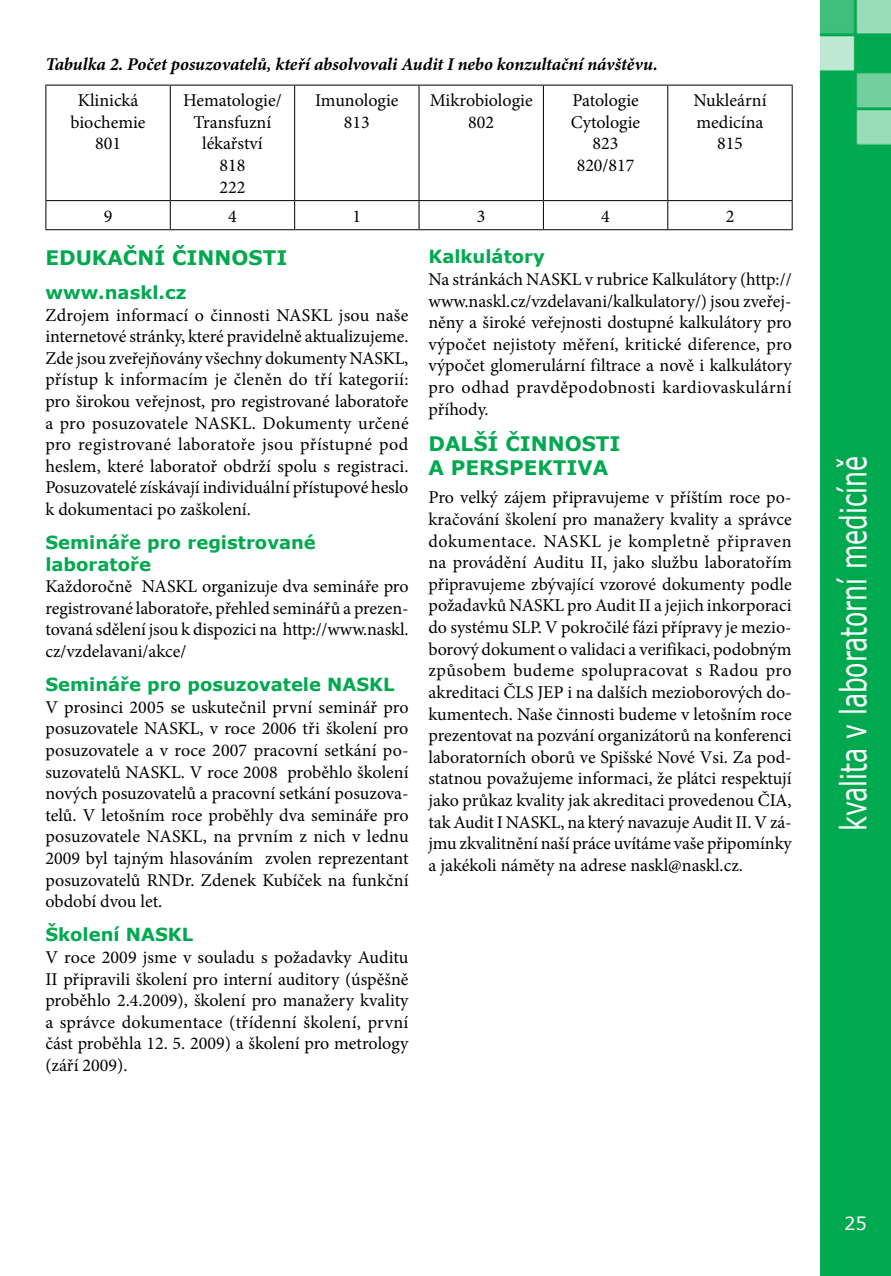
<style>
.page{position:relative;width:891px;height:1276px;background:#fff}
.page>*{position:absolute;margin:0;border:0;box-sizing:border-box;transform-origin:0 0}
.t1{font:36px "Verdana";color:#fff;scale:.7 1}
.t2{font:700 20px "Verdana";color:#00a94f}
.t3{font:18px/21.6px "Minion Pro";color:#000;text-align:center}
.t4{font:700 18px/21.6px "Verdana";color:#00a94f}
.t5{font:italic 700 18px "Minion Pro";letter-spacing:-.005em;color:#000}
.t6{font:18px "Verdana";color:#fff}
</style>
<div class="page">
<div style="left:820px;top:0;width:70px;height:1276px;background:#00a94f"></div>
<hr style="left:45px;top:85px;width:125px;height:1px;background:#000">
<hr style="left:45px;top:86px;width:1px;height:114px;background:#000">
<hr style="left:170px;top:85px;width:124px;height:1px;background:#000">
<hr style="left:170px;top:86px;width:1px;height:114px;background:#000">
<hr style="left:294px;top:85px;width:125px;height:1px;background:#000">
<hr style="left:294px;top:86px;width:1px;height:114px;background:#000">
<hr style="left:419px;top:85px;width:124px;height:1px;background:#000">
<hr style="left:418px;top:86px;width:1px;height:114px;background:#000">
<hr style="left:543px;top:85px;width:124px;height:1px;background:#000">
<hr style="left:542px;top:86px;width:1px;height:114px;background:#000">
<hr style="left:667px;top:85px;width:125px;height:1px;background:#000">
<hr style="left:667px;top:86px;width:1px;height:114px;background:#000">
<hr style="left:791px;top:86px;width:1px;height:114px;background:#000">
<hr style="left:45px;top:200px;width:125px;height:1px;background:#000">
<svg style="left:45px;top:201px;width:1px;height:28px"></svg>
<hr style="left:170px;top:200px;width:124px;height:1px;background:#000">
<svg style="left:170px;top:201px;width:1px;height:28px"></svg>
<hr style="left:294px;top:200px;width:125px;height:1px;background:#000">
<svg style="left:294px;top:201px;width:1px;height:28px"></svg>
<hr style="left:419px;top:200px;width:124px;height:1px;background:#000">
<svg style="left:418px;top:201px;width:1px;height:28px"></svg>
<hr style="left:543px;top:200px;width:124px;height:1px;background:#000">
<svg style="left:542px;top:201px;width:1px;height:28px"></svg>
<hr style="left:667px;top:200px;width:125px;height:1px;background:#000">
<svg style="left:667px;top:201px;width:1px;height:28px"></svg>
<svg style="left:791px;top:201px;width:1px;height:28px"></svg>
<hr style="left:45px;top:229px;width:125px;height:1px;background:#000">
<hr style="left:170px;top:229px;width:124px;height:1px;background:#000">
<hr style="left:294px;top:229px;width:125px;height:1px;background:#000">
<hr style="left:419px;top:229px;width:124px;height:1px;background:#000">
<hr style="left:543px;top:229px;width:124px;height:1px;background:#000">
<hr style="left:667px;top:229px;width:125px;height:1px;background:#000">
<p class="t5" style="left:45px;top:51px;width:613px">Tabulka 2. Počet posuzovatelů, kteří absolvovali Audit I nebo konzultační návštěvu.</p>
<p class="t3" style="left:70px;top:90px;width:77px">Klinická biochemie<br>801</p>
<p class="t3" style="left:183px;top:90px;width:100px">Hematologie/<br>Transfuzní lékařství<br>818<br>222</p>
<p class="t3" style="left:315px;top:90px;width:85px">Imunologie<br>813</p>
<p class="t3" style="left:429px;top:90px;width:104px">Mikrobiologie<br>802</p>
<p class="t3" style="left:570px;top:90px;width:71px">Patologie<br>Cytologie<br>823<br>820/817</p>
<p class="t3" style="left:693px;top:90px;width:74px">Nukleární medicína<br>815</p>
<p class="t3" style="left:104px;top:205px;width:10px">9</p>
<p class="t3" style="left:228px;top:205px;width:10px">4</p>
<p class="t3" style="left:352px;top:205px;width:10px">1</p>
<p class="t3" style="left:476px;top:205px;width:10px">3</p>
<p class="t3" style="left:601px;top:205px;width:10px">4</p>
<p class="t3" style="left:725px;top:205px;width:10px">2</p>
<p class="t2" style="left:45px;top:245px;width:157px">Edukační činn</p>
<p class="t2" style="left:231px;top:245px;width:53px">osti</p>
<p class="t4" style="left:45px;top:281px;width:142px">www.naskl.cz</p>
<p class="t3" style="left:45px;top:304px;width:364px;text-align:justify">Zdrojem informací o činnosti NASKL jsou naše internetové stránky, které pravidelně aktualizujeme.<br>Zde jsou zveřejňovány všechny dokumenty NASKL, přístup k informacím je členěn do tří kategorií: pro širokou veřejnost, pro registrované laboratoře a pro posuzovatele NASKL. Dokumenty určené pro registrované laboratoře jsou přístupné pod heslem, které laboratoř obdrží spolu s registraci.<br>Posuzovatelé získávají individuální přístupové heslo k dokumentaci po zaškolení.</p>
<p class="t4" style="left:45px;top:531px;width:272px">Semináře pro registrované laboratoře</p>
<p class="t3" style="left:45px;top:576px;width:364px;text-align:justify">Každoročně NASKL organizuje dva semináře pro registrované laboratoře, přehled seminářů a prezen&shy;tovaná sdělení jsou k dispozici na http://www.naskl. cz/vzdelavani/akce/</p>
<p class="t4" style="left:45px;top:673px;width:350px">Semináře pro posuzovatele NASKL</p>
<p class="t3" style="left:45px;top:696px;width:364px;text-align:justify">V prosinci 2005 se uskutečnil první seminář pro posuzovatele NASKL, v roce 2006 tři školení pro posuzovatele a v roce 2007 pracovní setkání po&shy;suzovatelů NASKL. V roce 2008 proběhlo školení nových posuzovatelů a pracovní setkání posuzova&shy;telů. V letošním roce proběhly dva semináře pro posuzovatele NASKL, na prvním z nich v lednu 2009 byl tajným hlasováním zvolen reprezentant posuzovatelů RNDr. Zdenek Kubíček na funkční období dvou let.</p>
<p class="t4" style="left:45px;top:923px;width:149px">Školení NASKL</p>
<p class="t3" style="left:45px;top:946px;width:364px;text-align:justify">V roce 2009 jsme v souladu s požadavky Auditu II připravili školení pro interní auditory (úspěšně proběhlo 2.4.2009), školení pro manažery kvality a správce dokumentace (třídenní školení, první část proběhla 12. 5. 2009) a školení pro metrology (září 2009).</p>
<p class="t4" style="left:428px;top:245px;width:118px">Kalkulátory</p>
<p class="t3" style="left:428px;top:268px;width:365px;text-align:justify">Na stránkách NASKL v rubrice Kalkulátory (http:// www.naskl.cz/vzdelavani/kalkulatory/) jsou zveřej&shy;něny a široké veřejnosti dostupné kalkulátory pro výpočet nejistoty měření, kritické diference, pro výpočet glomerulární filtrace a nově i kalkulátory pro odhad pravděpodobnosti kardiovaskulární příhody.</p>
<p class="t2" style="left:428px;top:431px;width:16px">Dal</p>
<p class="t2" style="left:473px;top:431px;width:62px">ší činn</p>
<p class="t2" style="left:564px;top:431px;width:53px">osti</p>
<p class="t2" style="left:428px;top:455px;width:13px">ap</p>
<p class="t2" style="left:465px;top:455px;width:142px">ersp ektiva</p>
<p class="t3" style="left:428px;top:487px;width:364px;text-align:justify">Pro velký zájem připravujeme v příštím roce po&shy;kračování školení pro manažery kvality a správce dokumentace. NASKL je kompletně připraven na provádění Auditu II, jako službu laboratořím připravujeme zbývající vzorové dokumenty podle požadavků NASKL pro Audit II a jejich inkorporaci do systému SLP. V pokročilé fázi přípravy je mezio&shy;borový dokument o validaci a verifikaci, podobným způsobem budeme spolupracovat s Radou pro akreditaci ČLS JEP i na dalších mezioborových do&shy;kumentech. Naše činnosti budeme v letošním roce prezentovat na pozvání organizátorů na konferenci laboratorních oborů ve Spišské Nové Vsi. Za pod&shy;statnou považujeme informaci, že plátci respektují jako průkaz kvality jak akreditaci provedenou ČIA, tak Audit I NASKL, na který navazuje Audit II. V zá&shy;jmu zkvalitnění naší práce uvítáme vaše připomínky a jakékoli náměty na adrese naskl@naskl.cz.</p>
<h1 class="t1" style="left:830px;top:831px;width:538px;rotate:-90deg">kvalita v laboratorní medicíně</h1>
<p class="t6" style="left:843px;top:1211px;width:24px">25</p>
</div>
